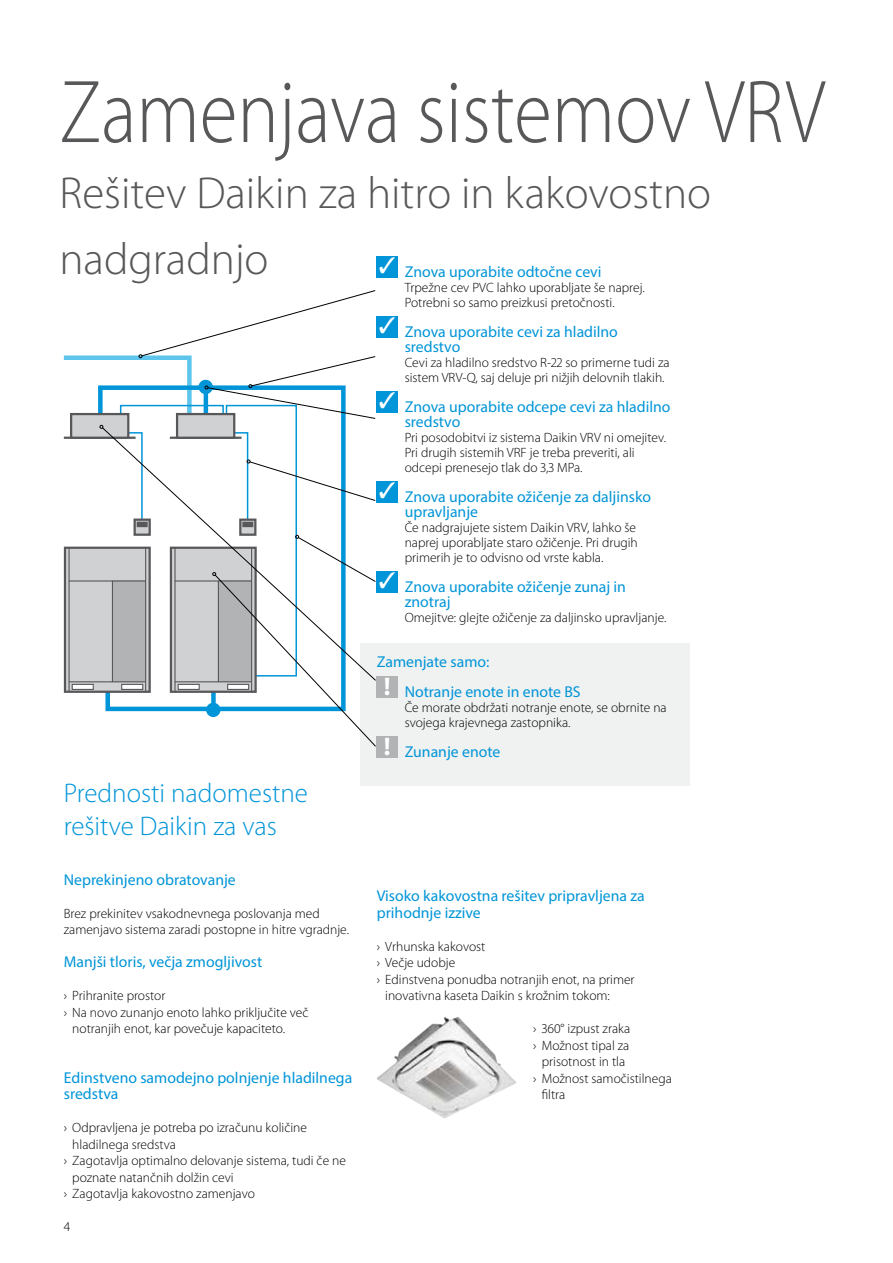
<style>
.page{position:relative;width:893px;height:1263px;background:#fff}
.page>*{position:absolute;margin:0;border:0;box-sizing:border-box;transform-origin:0 0}
.t1{font:300 90px "Myriad Pro";color:#58585a;scale:.86 1}
.t2{font:300 45px/66px "Myriad Pro";color:#58585a}
.t3{font:300 27px/33px "Myriad Pro";color:#0095d8}
.t4{font:15.75px/15px "Myriad Pro";color:#0095d8}
.t5{font:300 13.5px/15px "Myriad Pro";color:#000}
.s1{font-weight:700;font-size:25.5px;color:#fff}
</style>
<div class="page">
<img style="left:393px;top:1017px;width:65px;height:48px">
<div style="left:360px;top:643px;width:330px;height:143px;background:#f0f1f1"></div>
<div style="left:377px;top:256px;width:21px;height:21px;background:#0095d8"></div>
<div style="left:377px;top:316px;width:21px;height:21px;background:#0095d8"></div>
<div style="left:377px;top:391px;width:21px;height:21px;background:#0095d8"></div>
<div style="left:377px;top:481px;width:21px;height:21px;background:#0095d8"></div>
<div style="left:377px;top:571px;width:21px;height:21px;background:#0095d8"></div>
<div style="left:377px;top:676px;width:21px;height:21px;background:#b1b3b4"></div>
<div style="left:377px;top:736px;width:21px;height:21px;background:#b1b3b4"></div>
<svg style="left:63px;top:290px;width:314px;height:457px"></svg>
<h1 class="t1" style="left:60px;top:63px;width:891px">Zamenjava sistemov VRV</h1>
<h2 class="t2" style="left:60px;top:161px;width:653px">Rešitev Daikin za hitro in kakovostno nadgradnjo</h2>
<p class="t4" style="left:379px;top:264px;width:224px"><sup>✓</sup> Znova uporabite odtočne cevi</p>
<p class="t5" style="left:405px;top:280px;width:242px">Trpežne cev PVC lahko uporabljate še naprej.<br>Potrebni so samo preizkusi pretočnosti.</p>
<p class="t4" style="left:405px;top:324px;width:215px;text-indent:-26px"><sup>✓</sup> Znova uporabite cevi za hladilno sredstvo</p>
<p class="t5" style="left:405px;top:355px;width:266px">Cevi za hladilno sredstvo R-22 so primerne tudi za sistem VRV-Q, saj deluje pri nižjih delovnih tlakih.</p>
<p class="t4" style="left:405px;top:399px;width:267px;text-indent:-26px"><sup>✓</sup> Znova uporabite odcepe cevi za hladilno sredstvo</p>
<p class="t5" style="left:405px;top:430px;width:263px">Pri posodobitvi iz sistema Daikin VRV ni omejitev.<br>Pri drugih sistemih VRF je treba preveriti, ali odcepi prenesejo tlak do 3,3 MPa.</p>
<p class="t4" style="left:405px;top:489px;width:248px;text-indent:-26px"><sup>✓</sup> Znova uporabite ožičenje za daljinsko upravljanje</p>
<p class="t5" style="left:405px;top:520px;width:235px;text-align:justify">Če nadgrajujete sistem Daikin VRV, lahko še naprej uporabljate staro ožičenje. Pri drugih primerih je to odvisno od vrste kabla.</p>
<p class="t4" style="left:405px;top:579px;width:223px;text-indent:-26px"><sup>✓</sup> Znova uporabite ožičenje zunaj in znotraj</p>
<p class="t5" style="left:405px;top:610px;width:263px">Omejitve: glejte ožičenje za daljinsko upravljanje.</p>
<p class="t4" style="left:384px;top:647px;width:198px;line-height:30px;text-indent:-7px">Zamenjate samo:<br><span class="s1">!</span> Notranje enote in enote BS</p>
<p class="t5" style="left:405px;top:700px;width:264px">Če morate obdržati notranje enote, se obrnite na svojega krajevnega zastopnika.</p>
<p class="t4" style="left:384px;top:744px;width:118px"><span class="s1">!</span> Zunanje enote</p>
<h3 class="t3" style="left:64px;top:777px;width:246px">Prednosti nadomestne rešitve Daikin za vas</h3>
<p class="t4" style="left:64px;top:871px;width:174px">Neprekinjeno obratovanje</p>
<p class="t5" style="left:64px;top:905px;width:287px;line-height:16.5px">Brez prekinitev vsakodnevnega poslovanja med zamenjavo sistema zaradi postopne in hitre vgradnje.</p>
<p class="t4" style="left:64px;top:954px;width:200px">Manjši tloris, večja zmogljivost</p>
<p class="t5" style="left:64px;top:988px;width:103px">› Prihranite prostor</p>
<p class="t5" style="left:64px;top:1005px;width:246px">› Na novo zunanjo enoto lahko priključite več</p>
<p class="t5" style="left:72px;top:1021px;width:214px">notranjih enot, kar povečuje kapaciteto.</p>
<p class="t4" style="left:64px;top:1069px;width:290px;line-height:16.5px">Edinstveno samodejno polnjenje hladilnega sredstva</p>
<p class="t5" style="left:64px;top:1120px;width:245px">› Odpravljena je potreba po izračunu količine</p>
<p class="t5" style="left:72px;top:1137px;width:105px">hladilnega sredstva</p>
<p class="t5" style="left:64px;top:1153px;width:284px">› Zagotavlja optimalno delovanje sistema, tudi če ne</p>
<p class="t5" style="left:72px;top:1170px;width:163px">poznate natančnih dolžin cevi</p>
<p class="t5" style="left:64px;top:1186px;width:193px">› Zagotavlja kakovostno zamenjavo</p>
<p class="t5" style="left:64px;top:1219px;width:8px">4</p>
<p class="t4" style="left:377px;top:887px;width:269px;line-height:16.5px">Visoko kakovostna rešitev pripravljena za prihodnje izzive</p>
<p class="t5" style="left:377px;top:939px;width:110px">› Vrhunska kakovost</p>
<p class="t5" style="left:377px;top:955px;width:80px">› Večje udobje</p>
<p class="t5" style="left:377px;top:972px;width:259px">› Edinstvena ponudba notranjih enot, na primer</p>
<p class="t5" style="left:385px;top:988px;width:226px">inovativna kaseta Daikin s krožnim tokom:</p>
<p class="t5" style="left:533px;top:1021px;width:99px">› 360° izpust zraka</p>
<p class="t5" style="left:533px;top:1038px;width:98px">› Možnost tipal za</p>
<p class="t5" style="left:542px;top:1054px;width:85px">prisotnost in tla</p>
<p class="t5" style="left:533px;top:1071px;width:140px">› Možnost samočistilnega</p>
<p class="t5" style="left:542px;top:1087px;width:25px">filtra</p>
</div>
